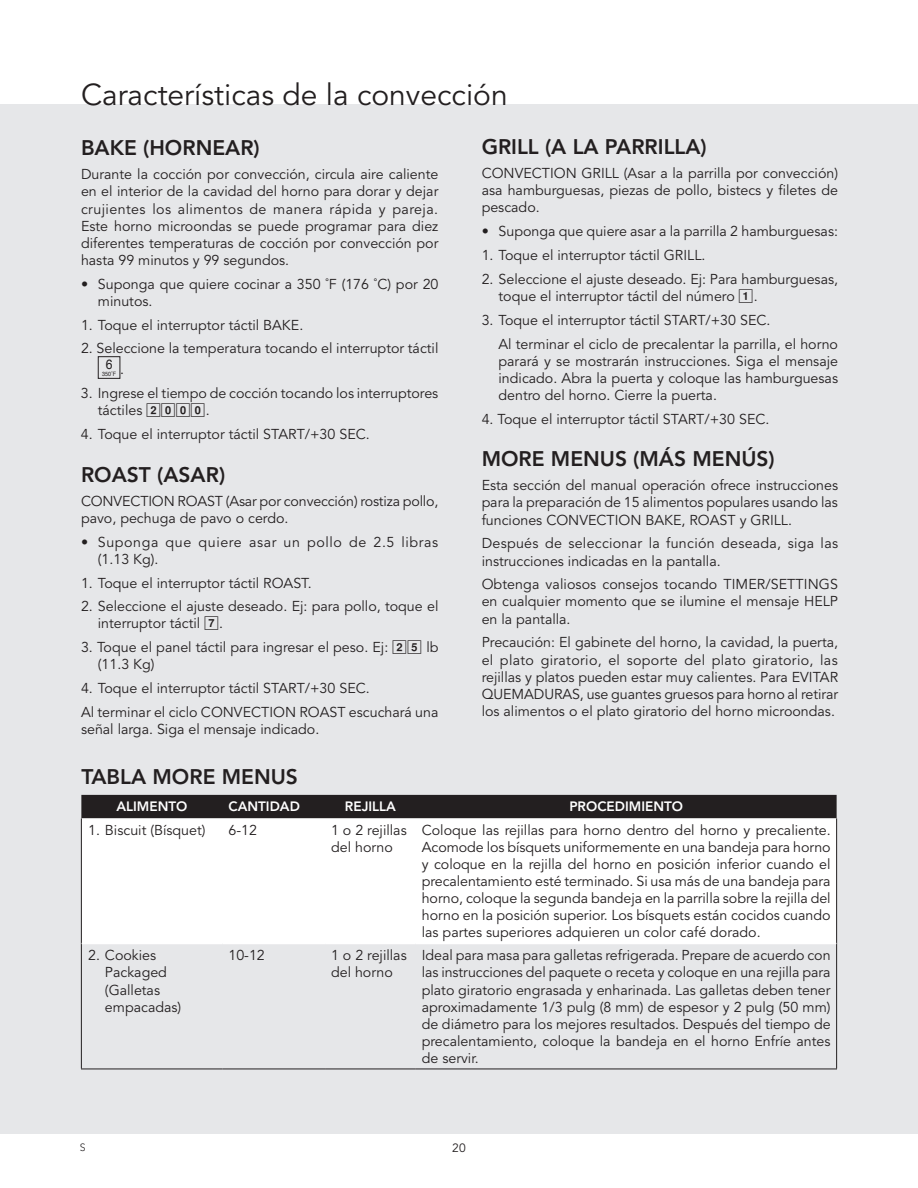
<style>
.page{position:relative;width:918px;height:1188px;background:#fff}
.page>*{position:absolute;margin:0;border:0;box-sizing:border-box;transform-origin:0 0}
.t1{font:30px "Avenir";color:#231f20}
.t2{font:800 21px "Avenir";color:#231f20}
.t3{font:14.25px/17.1px "Avenir";color:#231f20}
.t4{font:14.25px/17.1px "Avenir";letter-spacing:.02em;color:#231f20}
.t5{font:14.25px/17.1px "Avenir";letter-spacing:.04em;color:#231f20}
.t6{font:800 13.5px "Avenir";color:#fff}
.t7{font:13.5px "Helvetica";color:#231f20;scale:.9 1}
.t8{font:12px "Avenir";color:#231f20}
.t9{font:300 10.5px "Avenir";color:#231f20}
.t10{font:6px "Helvetica";color:#231f20;scale:.9 1}
.s1{font-family:"Box Posi A";font-size:13.5px}
</style>
<div class="page">
<div style="left:0;top:105px;width:918px;height:1029px;background:#e6e7e9"></div>
<div style="left:81px;top:795px;width:756px;height:23px;background:#231f20"></div>
<div style="left:82px;top:818px;width:754px;height:125px;background:#fff"></div>
<svg style="left:82px;top:1068px;width:754px;height:1px"></svg>
<hr style="left:81px;top:818px;width:1px;height:125px;background:#231f20">
<hr style="left:836px;top:818px;width:1px;height:125px;background:#231f20">
<hr style="left:81px;top:943px;width:1px;height:126px;background:#231f20">
<hr style="left:836px;top:943px;width:1px;height:126px;background:#231f20">
<hr style="left:82px;top:943px;width:140px;height:1px;background:#fff">
<hr style="left:222px;top:943px;width:103px;height:1px;background:#fff">
<hr style="left:325px;top:943px;width:91px;height:1px;background:#fff">
<hr style="left:416px;top:943px;width:420px;height:1px;background:#fff">
<hr style="left:81px;top:1069px;width:141px;height:1px;background:#231f20">
<hr style="left:222px;top:1069px;width:103px;height:1px;background:#231f20">
<hr style="left:325px;top:1069px;width:91px;height:1px;background:#231f20">
<hr style="left:416px;top:1069px;width:421px;height:1px;background:#231f20">
<div style="left:98px;top:356px;width:22px;height:23px;border:1px solid #231f20"></div>
<h1 class="t1" style="left:81px;top:77px;width:428px">Características de la convección</h1>
<h2 class="t2" style="left:81px;top:136px;width:180px">BAKE (HORNEAR)</h2>
<p class="t3" style="left:81px;top:166px;width:359px;text-align:justify">Durante la cocción por convección, circula aire caliente en el interior de la cavidad del horno para dorar y dejar crujientes los alimentos de manera rápida y pareja.<br>Este horno microondas se puede programar para diez diferentes temperaturas de cocción por convección por hasta 99 minutos y 99 segundos.</p>
<p class="t3" style="left:98px;top:276px;width:342px;text-indent:-17px">• Suponga que quiere cocinar a 350 ˚F (176 ˚C) por 20 minutos.</p>
<p class="t3" style="left:81px;top:317px;width:224px">1. Toque el interruptor táctil BAKE.</p>
<p class="t3" style="left:81px;top:340px;width:359px">2. Seleccione la temperatura tocando el interruptor táctil</p>
<p class="t7" style="left:106px;top:354px;width:9px">6</p>
<p class="t10" style="left:102px;top:369px;width:17px">350˚F</p>
<p class="t3" style="left:120px;top:361px;width:5px">.</p>
<p class="t3" style="left:98px;top:385px;width:342px;text-indent:-17px">3. Ingrese el tiempo de cocción tocando los interruptores táctiles <span class="s1">2000</span>.</p>
<p class="t3" style="left:81px;top:426px;width:290px">4. Toque el interruptor táctil START/+30 SEC.</p>
<h2 class="t2" style="left:81px;top:462px;width:146px">ROAST (ASAR)</h2>
<p class="t3" style="left:81px;top:493px;width:359px">CONVECTION ROAST (Asar por convección) rostiza pollo, pavo, pechuga de pavo o cerdo.</p>
<p class="t5" style="left:98px;top:534px;width:342px;text-indent:-17px">• Suponga que quiere asar un pollo de 2.5 libras (1.13 Kg).</p>
<p class="t3" style="left:81px;top:574px;width:232px">1. Toque el interruptor táctil ROAST.</p>
<p class="t3" style="left:98px;top:598px;width:342px;text-indent:-17px">2. Seleccione el ajuste deseado. Ej: para pollo, toque el interruptor táctil <span class="s1">7</span>.</p>
<p class="t3" style="left:98px;top:639px;width:342px;text-indent:-17px">3. Toque el panel táctil para ingresar el peso. Ej: <span class="s1">25</span> lb (11.3 Kg)</p>
<p class="t3" style="left:81px;top:677px;width:359px;line-height:23.9px">4. Toque el interruptor táctil START/+30 SEC.<br>Al terminar el ciclo CONVECTION ROAST escuchará una</p>
<p class="t3" style="left:81px;top:721px;width:240px">señal larga. Siga el mensaje indicado.</p>
<h2 class="t2" style="left:482px;top:134px;width:227px">GRILL (A LA PARRILLA)</h2>
<p class="t3" style="left:482px;top:165px;width:358px;text-align:justify">CONVECTION GRILL (Asar a la parrilla por convección) asa hamburguesas, piezas de pollo, bistecs y filetes de pescado.</p>
<p class="t3" style="left:482px;top:223px;width:358px">• Suponga que quiere asar a la parrilla 2 hamburguesas:</p>
<p class="t3" style="left:482px;top:247px;width:225px">1. Toque el interruptor táctil GRILL.</p>
<p class="t3" style="left:499px;top:271px;width:341px;text-indent:-17px">2. Seleccione el ajuste deseado. Ej: Para hamburguesas, toque el interruptor táctil del número <span class="s1">1</span>.</p>
<p class="t3" style="left:499px;top:308px;width:341px;line-height:23.9px;text-indent:-17px">3. Toque el interruptor táctil START/+30 SEC.<br>Al terminar el ciclo de precalentar la parrilla, el horno</p>
<p class="t3" style="left:499px;top:353px;width:341px;text-align:justify">parará y se mostrarán instrucciones. Siga el mensaje indicado. Abra la puerta y coloque las hamburguesas dentro del horno. Cierre la puerta.</p>
<p class="t3" style="left:482px;top:411px;width:289px">4. Toque el interruptor táctil START/+30 SEC.</p>
<h2 class="t2" style="left:482px;top:447px;width:295px">MORE MENUS (MÁS MENÚS)</h2>
<p class="t3" style="left:482px;top:477px;width:358px;text-align:justify">Esta sección del manual operación ofrece instrucciones para la preparación de 15 alimentos populares usando las funciones CONVECTION BAKE, ROAST y GRILL.</p>
<p class="t4" style="left:482px;top:535px;width:358px">Después de seleccionar la función deseada, siga las instrucciones indicadas en la pantalla.</p>
<p class="t3" style="left:482px;top:576px;width:358px;text-align:justify">Obtenga valiosos consejos tocando TIMER/SETTINGS en cualquier momento que se ilumine el mensaje HELP en la pantalla.</p>
<p class="t3" style="left:482px;top:634px;width:358px;text-align:justify">Precaución: El gabinete del horno, la cavidad, la puerta, el plato giratorio, el soporte del plato giratorio, las rejillas y platos pueden estar muy calientes. Para EVITAR QUEMADURAS, use guantes gruesos para horno al retirar los alimentos o el plato giratorio del horno microondas.</p>
<h2 class="t2" style="left:81px;top:765px;width:218px">TABLA MORE MENUS</h2>
<p class="t6" style="left:116px;top:798px;width:72px">ALIMENTO</p>
<p class="t6" style="left:228px;top:798px;width:73px">CANTIDAD</p>
<p class="t6" style="left:345px;top:798px;width:53px">REJILLA</p>
<p class="t6" style="left:569px;top:798px;width:115px">PROCEDIMIENTO</p>
<p class="t3" style="left:88px;top:822px;width:119px">1. Biscuit (Bísquet)</p>
<p class="t3" style="left:228px;top:822px;width:30px">6-12</p>
<p class="t3" style="left:331px;top:822px;width:77px">1 o 2 rejillas del horno</p>
<p class="t3" style="left:422px;top:822px;width:410px;text-align:justify">Coloque las rejillas para horno dentro del horno y precaliente.<br>Acomode los bísquets uniformemente en una bandeja para horno y coloque en la rejilla del horno en posición inferior cuando el precalentamiento esté terminado. Si usa más de una bandeja para horno, coloque la segunda bandeja en la parrilla sobre la rejilla del horno en la posición superior. Los bísquets están cocidos cuando las partes superiores adquieren un color café dorado.</p>
<p class="t3" style="left:105px;top:947px;width:78px;text-indent:-17px">2. Cookies<br>Packaged (Galletas empacadas)</p>
<p class="t3" style="left:228px;top:947px;width:38px">10-12</p>
<p class="t3" style="left:331px;top:947px;width:77px">1 o 2 rejillas del horno</p>
<p class="t3" style="left:422px;top:947px;width:410px;text-align:justify">Ideal para masa para galletas refrigerada. Prepare de acuerdo con las instrucciones del paquete o receta y coloque en una rejilla para plato giratorio engrasada y enharinada. Las galletas deben tener aproximadamente 1/3 pulg (8 mm) de espesor y 2 pulg (50 mm) de diámetro para los mejores resultados. Después del tiempo de precalentamiento, coloque la bandeja en el horno Enfríe antes de servir.</p>
<p class="t9" style="left:80px;top:1141px;width:7px">S</p>
<p class="t8" style="left:452px;top:1141px;width:15px">20</p>
</div>
